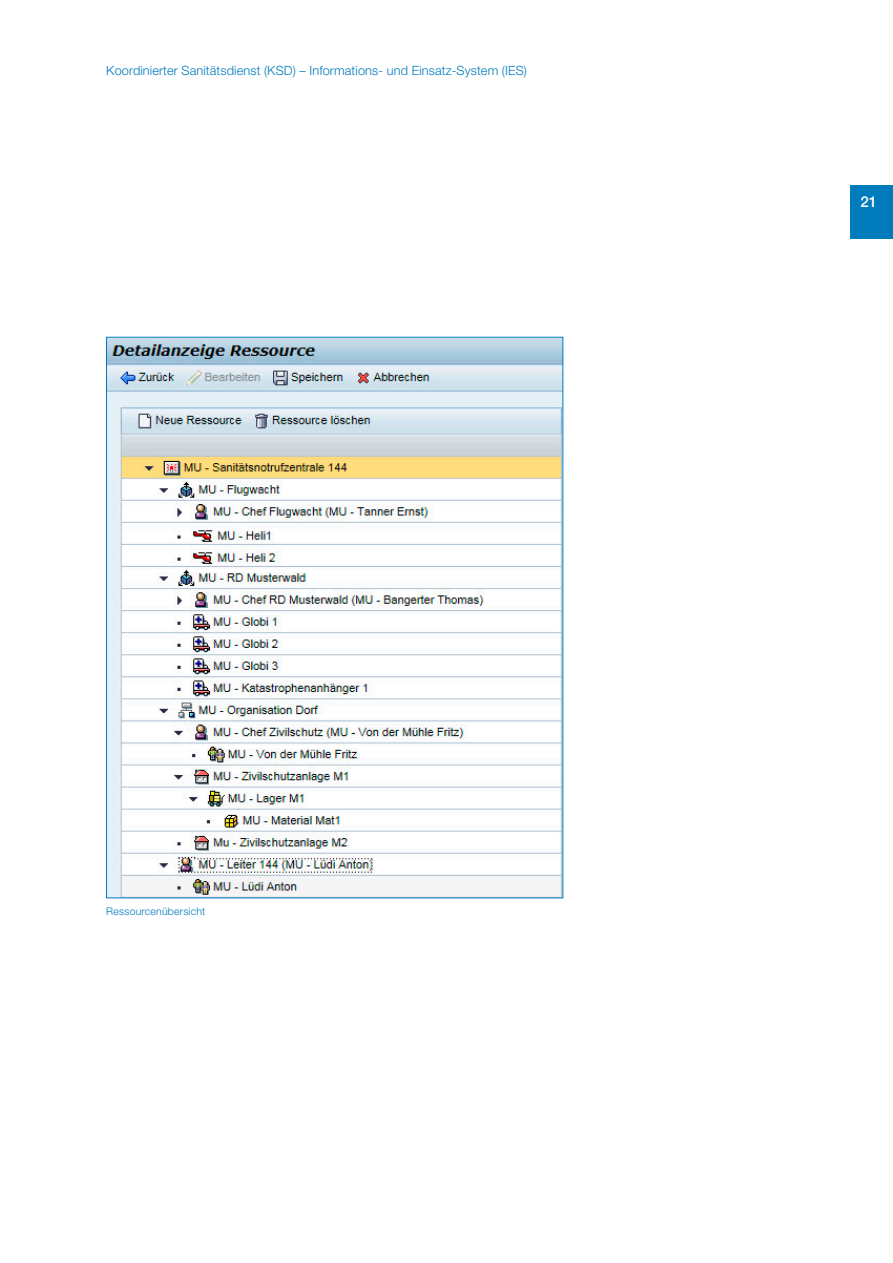
<style>
.page{position:relative;width:893px;height:1263px;background:#fff}
.page>*{position:absolute;margin:0;border:0;box-sizing:border-box;transform-origin:0 0}
.t1{font:500 15px "Helvetica Neue LT Std";color:#fff}
.t2{font:300 12.75px "Helvetica Neue LT Std";letter-spacing:.01em;color:#007bbc}
._08_Legende{font:300 10.5px "Helvetica Neue LT Std";letter-spacing:.02em;color:#007bbc}
</style>
<div class="page">
<div style="left:850px;top:185px;width:43px;height:54px;background:#007bbc"></div>
<img style="left:108px;top:339px;width:453px;height:557px">
<p class="t2" style="left:106px;top:63px;width:422px">Koordinierter Sanitätsdienst (KSD) – Informations- und Einsatz-System (IES)</p>
<p class="_08_Legende" style="left:106px;top:905px;width:101px">Ressourcenübersicht</p>
<p class="t1" style="left:860px;top:193px;width:18px">21</p>
</div>
